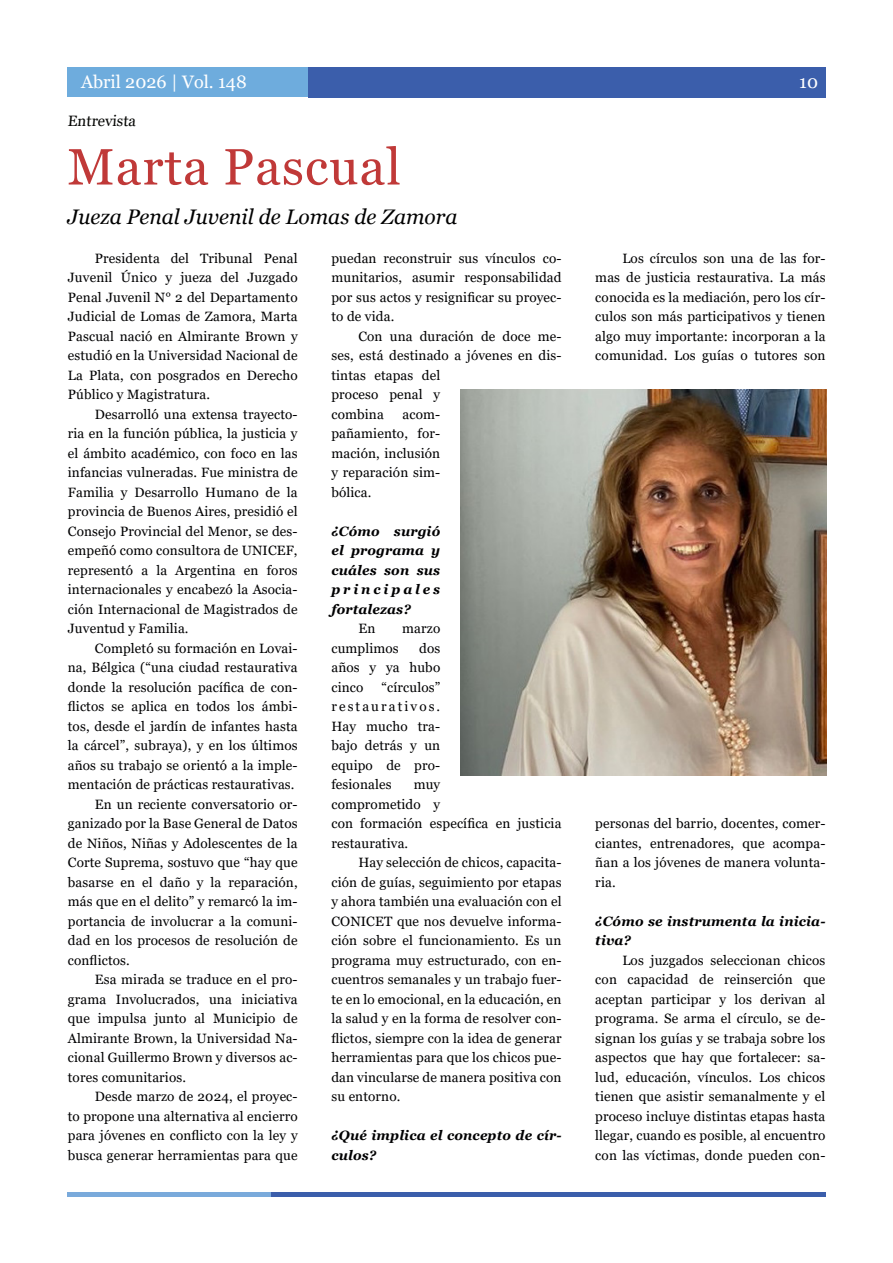
<style>
.page{position:relative;width:893px;height:1263px;background:#fff}
.page>*{position:absolute;margin:0;border:0;box-sizing:border-box;transform-origin:0 0}
.Title_Large{font:51px "Georgia";letter-spacing:.02em;color:#c03938}
.Title_Large-2{font:italic 21px "Georgia";color:#000001}
.Newsletter_Name{font:18px "Georgia";color:#fff}
.cita_bibliográfica{font:15px "Georgia";color:#040503}
.párrafo{font:13.5px/19.5px "Georgia";letter-spacing:.01em;color:#000002;text-align:justify}
.párrafo-2{font:italic 700 13.5px/19.5px "Georgia";letter-spacing:.01em;color:#000002}
</style>
<div class="page">
<div style="left:308px;top:67px;width:517px;height:30px;background:#3b5eab"></div>
<div style="left:68px;top:67px;width:240px;height:30px;background:#6eacdd"></div>
<div style="left:271px;top:1192px;width:554px;height:5px;background:#3b5eab"></div>
<div style="left:68px;top:1192px;width:203px;height:5px;background:#7aaadb"></div>
<img style="left:460px;top:390px;width:366px;height:386px">
<p class="Newsletter_Name" style="left:81px;top:71px;width:167px">Abril 2026 | Vol. 148</p>
<p class="Newsletter_Name" style="left:799px;top:71px;width:20px">10</p>
<p class="cita_bibliográfica" style="left:68px;top:112px;width:71px">Entrevista</p>
<p class="Title_Large" style="left:68px;top:136px;width:335px">Marta Pascual</p>
<p class="Title_Large-2" style="left:68px;top:203px;width:392px">Jueza Penal Juvenil de Lomas de Zamora</p>
<p class="párrafo" style="left:68px;top:248px;width:231px;text-indent:27px">Presidenta del Tribunal Penal Juvenil Único y jueza del Juzgado Penal Juvenil N° 2 del Departamento Judicial de Lomas de Zamora, Marta Pascual nació en Almirante Brown y estudió en la Universidad Nacional de La Plata, con posgrados en Derecho Público y Magistratura.</p>
<p class="párrafo" style="left:68px;top:404px;width:231px;text-indent:27px">Desarrolló una extensa trayecto&shy;ria en la función pública, la justicia y el ámbito académico, con foco en las infancias vulneradas. Fue ministra de Familia y Desarrollo Humano de la provincia de Buenos Aires, presidió el Consejo Provincial del Menor, se des&shy;empeñó como consultora de UNICEF, representó a la Argentina en foros internacionales y encabezó la Asocia&shy;ción Internacional de Magistrados de Juventud y Familia.</p>
<p class="párrafo" style="left:68px;top:638px;width:231px;text-indent:27px">Completó su formación en Lovai&shy;na, Bélgica (“una ciudad restaurativa donde la resolución pacífica de con&shy;flictos se aplica en todos los ámbi&shy;tos, desde el jardín de infantes hasta la cárcel”, subraya), y en los últimos años su trabajo se orientó a la imple&shy;mentación de prácticas restaurativas.</p>
<p class="párrafo" style="left:68px;top:794px;width:231px;text-indent:27px">En un reciente conversatorio or&shy;ganizado por la Base General de Datos de Niños, Niñas y Adolescentes de la Corte Suprema, sostuvo que “hay que basarse en el daño y la reparación, más que en el delito” y remarcó la im&shy;portancia de involucrar a la comuni&shy;dad en los procesos de resolución de conflictos.</p>
<p class="párrafo" style="left:68px;top:970px;width:231px;text-indent:27px">Esa mirada se traduce en el pro&shy;grama Involucrados, una iniciativa que impulsa junto al Municipio de Almirante Brown, la Universidad Na&shy;cional Guillermo Brown y diversos ac&shy;tores comunitarios.</p>
<p class="párrafo" style="left:68px;top:1087px;width:231px;text-indent:27px">Desde marzo de 2024, el proyec&shy;to propone una alternativa al encierro para jóvenes en conflicto con la ley y busca generar herramientas para que</p>
<p class="párrafo" style="left:331px;top:248px;width:232px">puedan reconstruir sus vínculos co&shy;munitarios, asumir responsabilidad por sus actos y resignificar su proyec&shy;to de vida.</p>
<p class="párrafo" style="left:331px;top:326px;width:232px;text-align:left;text-indent:27px">Con una duración de doce me&shy;ses, está destinado a jóvenes en dis&shy;tintas etapas del<br>proceso penal y<br>combina</p>
<p class="párrafo" style="left:331px;top:404px;width:110px;text-indent:71px">acom&shy;pañamiento, for&shy;mación, inclusión y reparación sim&shy;bólica.</p>
<p class="párrafo-2" style="left:331px;top:521px;width:110px;text-align:justify">¿Cómo surgió el programa y cuáles son sus principales fortalezas?</p>
<p class="párrafo" style="left:358px;top:619px;width:18px">En</p>
<p class="párrafo" style="left:402px;top:619px;width:40px">marzo</p>
<p class="párrafo" style="left:331px;top:638px;width:69px">cumplimos</p>
<p class="párrafo" style="left:331px;top:638px;width:110px;text-indent:88px">dos años y ya hubo cinco</p>
<p class="párrafo" style="left:331px;top:677px;width:110px;text-indent:50px">“círculos” restaurativos.<br>Hay mucho tra&shy;bajo detrás y un equipo de pro&shy;fesionales</p>
<p class="párrafo" style="left:331px;top:775px;width:232px;text-align:left;text-indent:82px">muy<br>comprometido y<br>con formación específica en justicia restaurativa.</p>
<p class="párrafo" style="left:331px;top:853px;width:232px;text-indent:27px">Hay selección de chicos, capacita&shy;ción de guías, seguimiento por etapas y ahora también una evaluación con el CONICET que nos devuelve informa&shy;ción sobre el funcionamiento. Es un programa muy estructurado, con en&shy;cuentros semanales y un trabajo fuer&shy;te en lo emocional, en la educación, en la salud y en la forma de resolver con&shy;flictos, siempre con la idea de generar herramientas para que los chicos pue&shy;dan vincularse de manera positiva con su entorno.</p>
<p class="párrafo-2" style="left:331px;top:1126px;width:232px">¿Qué implica el concepto de cír&shy;culos?</p>
<p class="párrafo" style="left:595px;top:248px;width:232px;text-indent:27px">Los círculos son una de las for&shy;mas de justicia restaurativa. La más conocida es la mediación, pero los cír&shy;culos son más participativos y tienen algo muy importante: incorporan a la comunidad. Los guías o tutores son</p>
<p class="párrafo" style="left:595px;top:814px;width:232px">personas del barrio, docentes, comer&shy;ciantes, entrenadores, que acompa&shy;ñan a los jóvenes de manera volunta&shy;ria.</p>
<p class="párrafo-2" style="left:595px;top:911px;width:232px">¿Cómo se instrumenta la inicia&shy;tiva?</p>
<p class="párrafo" style="left:595px;top:950px;width:232px;text-indent:27px">Los juzgados seleccionan chicos con capacidad de reinserción que aceptan participar y los derivan al programa. Se arma el círculo, se de&shy;signan los guías y se trabaja sobre los aspectos que hay que fortalecer: sa&shy;lud, educación, vínculos. Los chicos tienen que asistir semanalmente y el proceso incluye distintas etapas hasta llegar, cuando es posible, al encuentro con las víctimas, donde pueden con-</p>
</div>
